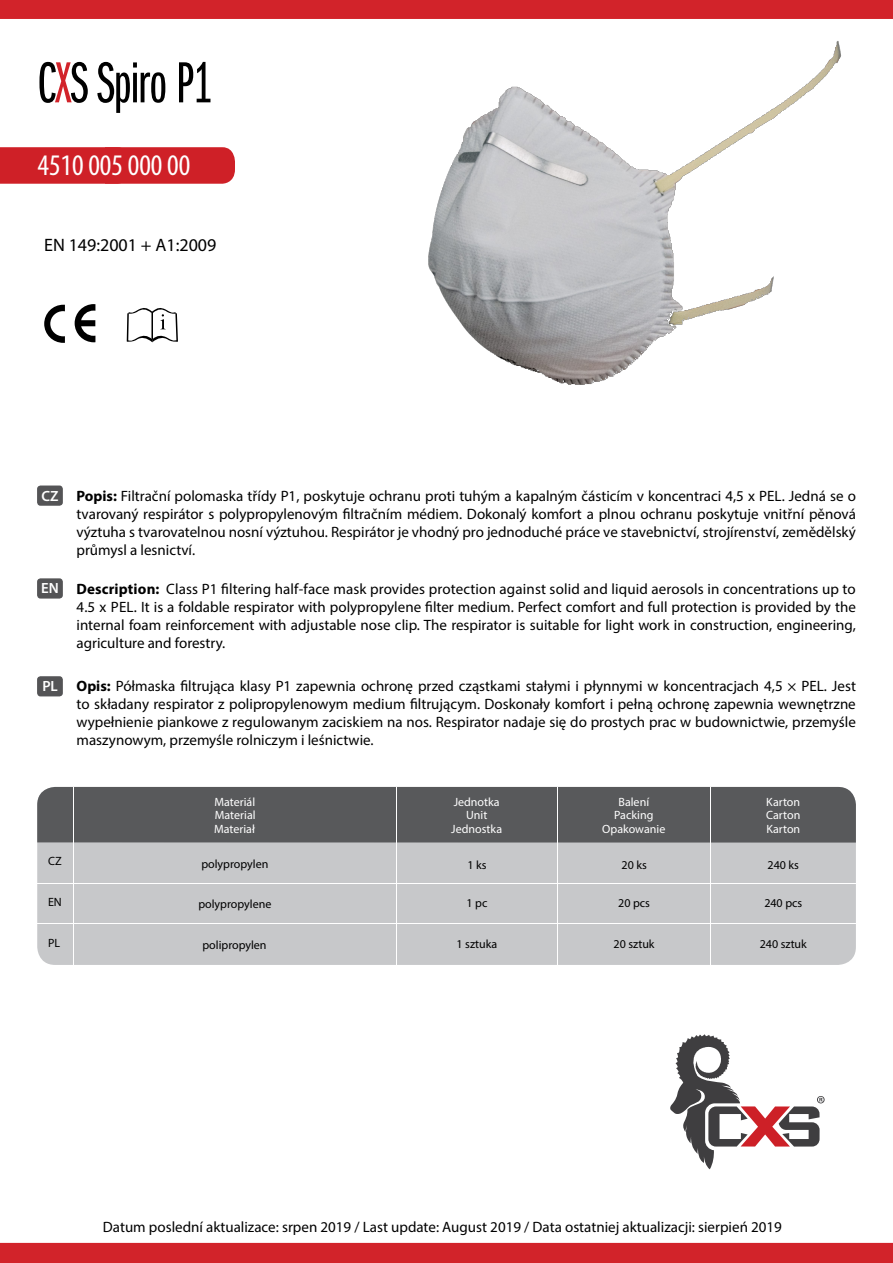
<style>
.page{position:relative;width:893px;height:1263px;background:#fff}
.page>*{position:absolute;margin:0;border:0;box-sizing:border-box;transform-origin:0 0}
.t1{font:60px "Franklin Got Itc DOT Boo Ext Com";letter-spacing:-.01em;color:#000}
.t2{font:condensed 30px "Myriad Pro";color:#fff}
.t3{font:18px "Myriad Pro";color:#000}
.t4{font:15px/18px "Myriad Pro";color:#000;text-align:justify}
.t5{font:600 14.85px "Myriad Pro";color:#fff}
.t6{font:12px "Myriad Pro";color:#000}
.t7{font:12px "Myriad Pro";color:#fff}
.s1{color:#d2232a}
.s2{font-weight:700}
</style>
<div class="page">
<div style="left:0;top:147px;width:235px;height:37px;background:#cf2027"></div>
<img style="left:428px;top:41px;width:413px;height:344px">
<svg style="left:127px;top:308px;width:51px;height:34px"></svg>
<svg style="left:44px;top:304px;width:51px;height:39px"></svg>
<svg style="left:670px;top:1034px;width:155px;height:135px"></svg>
<div style="left:37px;top:485px;width:26px;height:21px;background:#545456;border-radius:3px"></div>
<div style="left:37px;top:578px;width:26px;height:21px;background:#545456;border-radius:3px"></div>
<div style="left:37px;top:676px;width:26px;height:20px;background:#545456;border-radius:3px"></div>
<div style="left:0;top:0;width:893px;height:19px;background:#d2232a"></div>
<div style="left:0;top:1243px;width:893px;height:20px;background:#d2232a"></div>
<div style="left:37px;top:787px;width:819px;height:178px;background:#c7c8ca;border-radius:18px"></div>
<div style="left:37px;top:787px;width:819px;height:55px;background:#58595b"></div>
<hr style="left:73px;top:787px;width:1px;height:178px;background:#fff">
<hr style="left:37px;top:923px;width:819px;height:1px;background:#fff">
<hr style="left:37px;top:883px;width:819px;height:1px;background:#fff">
<hr style="left:396px;top:787px;width:1px;height:178px;background:#fff">
<hr style="left:710px;top:787px;width:1px;height:178px;background:#fff">
<hr style="left:557px;top:787px;width:1px;height:178px;background:#fff">
<h1 class="t1" style="left:37px;top:51px;width:176px">C<span class="s1">X</span>S Spiro P1</h1>
<h2 class="t2" style="left:38px;top:147px;width:154px">4510 005 000 00</h2>
<p class="t3" style="left:44px;top:234px;width:174px">EN 149:2001 + A1:2009</p>
<p class="t5" style="left:42px;top:486px;width:19px">CZ</p>
<p class="t5" style="left:41px;top:579px;width:19px">EN</p>
<p class="t5" style="left:42px;top:677px;width:17px">PL</p>
<p class="t4" style="left:77px;top:486px;width:781px"><span class="s2">Popis:</span> Filtrační polomaska třídy P1, poskytuje ochranu proti tuhým a kapalným částicím v koncentraci 4,5 x PEL. Jedná se o tvarovaný respirátor s polypropylenovým filtračním médiem. Dokonalý komfort a plnou ochranu poskytuje vnitřní pěnová výztuha s tvarovatelnou nosní výztuhou. Respirátor je vhodný pro jednoduché práce ve stavebnictví, strojírenství, zemědělský průmysl a lesnictví.</p>
<p class="t4" style="left:77px;top:579px;width:781px"><span class="s2">Description:</span> Class P1 filtering half-face mask provides protection against solid and liquid aerosols in concentrations up to 4.5 x PEL. It is a foldable respirator with polypropylene filter medium. Perfect comfort and full protection is provided by the internal foam reinforcement with adjustable nose clip. The respirator is suitable for light work in construction, engineering, agriculture and forestry.</p>
<p class="t4" style="left:77px;top:677px;width:781px"><span class="s2">Opis:</span> Półmaska filtrująca klasy P1 zapewnia ochronę przed cząstkami stałymi i płynnymi w koncentracjach 4,5 × PEL. Jest to składany respirator z polipropylenowym medium filtrującym. Doskonały komfort i pełną ochronę zapewnia wewnętrzne wypełnienie piankowe z regulowanym zaciskiem na nos. Respirator nadaje się do prostych prac w budownictwie, przemyśle maszynowym, przemyśle rolniczym i leśnictwie.</p>
<p class="t7" style="left:214px;top:794px;width:42px">Materiál</p>
<p class="t7" style="left:214px;top:821px;width:42px">Materiał</p>
<p class="t7" style="left:215px;top:808px;width:42px">Material</p>
<p class="t7" style="left:454px;top:794px;width:48px">Jednotka</p>
<p class="t7" style="left:451px;top:821px;width:52px">Jednostka</p>
<p class="t7" style="left:466px;top:808px;width:23px">Unit</p>
<p class="t7" style="left:618px;top:794px;width:32px">Balení</p>
<p class="t7" style="left:602px;top:821px;width:65px">Opakowanie</p>
<p class="t7" style="left:614px;top:808px;width:41px">Packing</p>
<p class="t7" style="left:766px;top:794px;width:35px">Karton</p>
<p class="t7" style="left:766px;top:821px;width:35px">Karton</p>
<p class="t7" style="left:766px;top:808px;width:36px">Carton</p>
<p class="t6" style="left:48px;top:854px;width:15px">CZ</p>
<p class="t6" style="left:201px;top:856px;width:69px">polypropylen</p>
<p class="t6" style="left:467px;top:858px;width:21px">1 ks</p>
<p class="t6" style="left:621px;top:858px;width:27px">20 ks</p>
<p class="t6" style="left:768px;top:858px;width:33px">240 ks</p>
<p class="t6" style="left:48px;top:894px;width:15px">EN</p>
<p class="t6" style="left:198px;top:896px;width:75px">polypropylene</p>
<p class="t6" style="left:467px;top:896px;width:22px">1 pc</p>
<p class="t6" style="left:618px;top:896px;width:33px">20 pcs</p>
<p class="t6" style="left:764px;top:896px;width:39px">240 pcs</p>
<p class="t6" style="left:48px;top:935px;width:14px">PL</p>
<p class="t6" style="left:202px;top:937px;width:66px">polipropylen</p>
<p class="t6" style="left:457px;top:937px;width:42px">1 sztuka</p>
<p class="t6" style="left:614px;top:937px;width:42px">20 sztuk</p>
<p class="t6" style="left:760px;top:937px;width:49px">240 sztuk</p>
<p class="t4" style="left:103px;top:1218px;width:681px">Datum poslední aktualizace: srpen 2019 / Last update: August 2019 / Data ostatniej aktualizacji: sierpień 2019</p>
</div>
